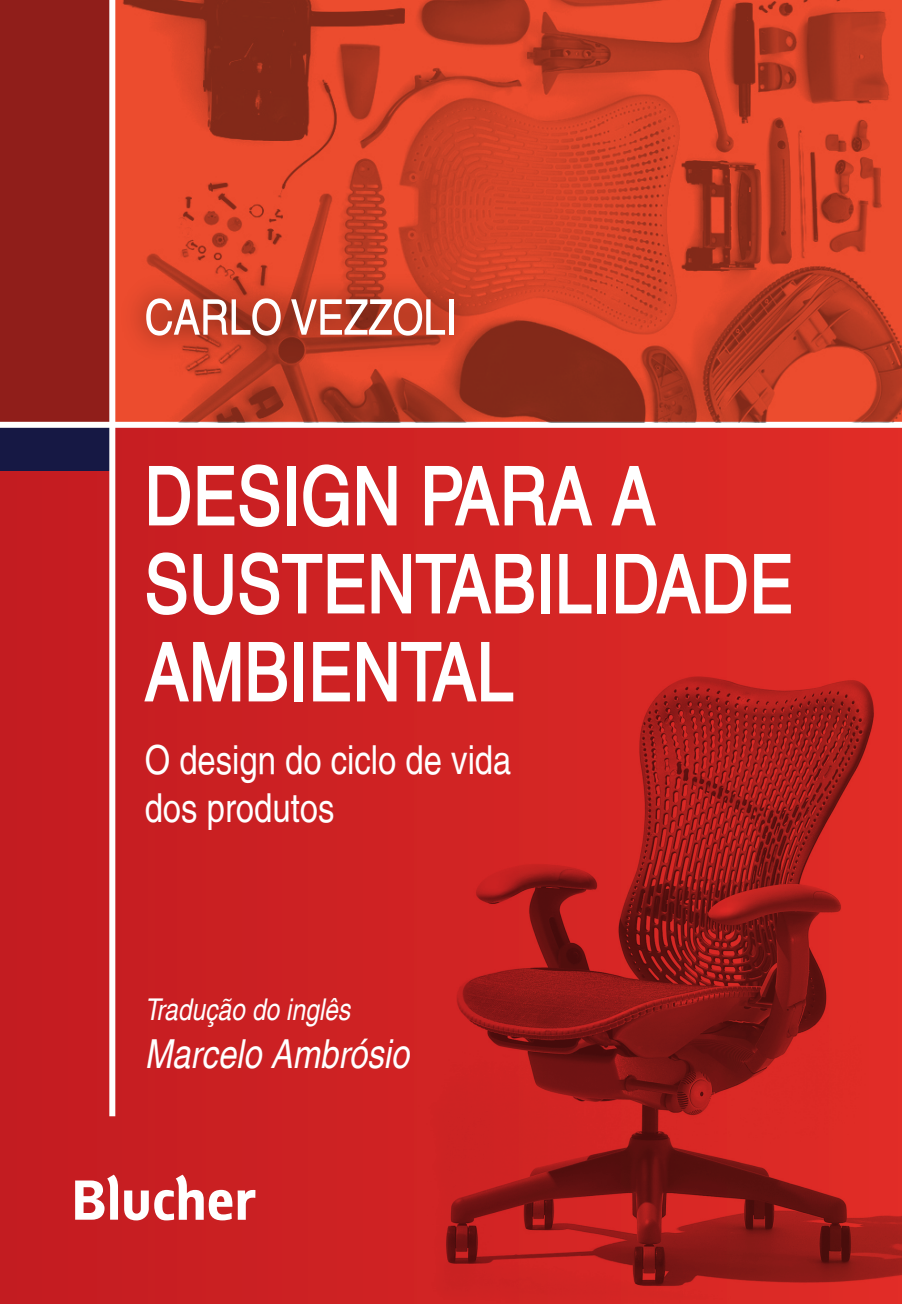
<style>
.page{position:relative;width:902px;height:1304px;background:#fff}
.page>*{position:absolute;margin:0;border:0;box-sizing:border-box;transform-origin:0 0}
.t1{font:condensed 40px/48px "Helvetica LT";color:#fff}
.t2{font:italic condensed 40px "Helvetica LT";color:#fff}
.t3{font:italic condensed 30px "Helvetica LT";color:#fff}
</style>
<div class="page">
<div style="left:0;top:0;width:112px;height:422px;background:#901e1a"></div>
<div style="left:0;top:425px;width:901px;height:879px;background:linear-gradient(to right,#c31c21,#e12d28)"></div>
<img style="left:417px;top:638px;width:484px;height:666px">
<svg style="left:149px;top:466px;width:41px;height:59px"></svg>
<svg style="left:197px;top:466px;width:37px;height:59px"></svg>
<svg style="left:240px;top:464px;width:39px;height:63px"></svg>
<div style="left:287px;top:466px;width:8px;height:59px;background:#fff"></div>
<svg style="left:303px;top:464px;width:45px;height:63px"></svg>
<svg style="left:357px;top:466px;width:39px;height:59px"></svg>
<svg style="left:425px;top:466px;width:167px;height:59px"></svg>
<svg style="left:611px;top:466px;width:45px;height:59px"></svg>
<svg style="left:147px;top:552px;width:39px;height:63px"></svg>
<svg style="left:193px;top:554px;width:39px;height:61px"></svg>
<svg style="left:240px;top:552px;width:124px;height:63px"></svg>
<svg style="left:371px;top:554px;width:162px;height:59px"></svg>
<div style="left:541px;top:554px;width:8px;height:59px;background:#fff"></div>
<svg style="left:559px;top:554px;width:32px;height:59px"></svg>
<div style="left:597px;top:554px;width:8px;height:59px;background:#fff"></div>
<svg style="left:616px;top:554px;width:130px;height:59px"></svg>
<svg style="left:754px;top:554px;width:36px;height:59px"></svg>
<svg style="left:144px;top:642px;width:96px;height:59px"></svg>
<svg style="left:249px;top:642px;width:38px;height:59px"></svg>
<div style="left:294px;top:642px;width:8px;height:59px;background:#fff"></div>
<svg style="left:313px;top:642px;width:37px;height:59px"></svg>
<svg style="left:357px;top:642px;width:156px;height:59px"></svg>
<div style="left:0;top:426px;width:112px;height:44px;background:#161844"></div>
<div style="left:109px;top:0;width:6px;height:1116px;background:#fff"></div>
<div style="left:0;top:422px;width:901px;height:6px;background:#fff"></div>
<img style="left:115px;top:0;width:786px;height:422px">
<img style="left:115px;top:264px;width:373px;height:106px">
<svg style="left:146px;top:298px;width:135px;height:38px"></svg>
<svg style="left:291px;top:298px;width:154px;height:38px"></svg>
<hr style="left:449px;top:299px;width:4px;height:36px;background:#fff">
<svg style="left:124px;top:1175px;width:131px;height:45px"></svg>
<svg style="left:75px;top:1175px;width:43px;height:45px"></svg>
<p class="t1" style="left:145px;top:736px;width:368px">O design do ciclo de vida dos produtos</p>
<p class="t3" style="left:145px;top:992px;width:207px">Tradução do inglês</p>
<p class="t2" style="left:145px;top:1031px;width:266px">Marcelo Ambrósio</p>
</div>
